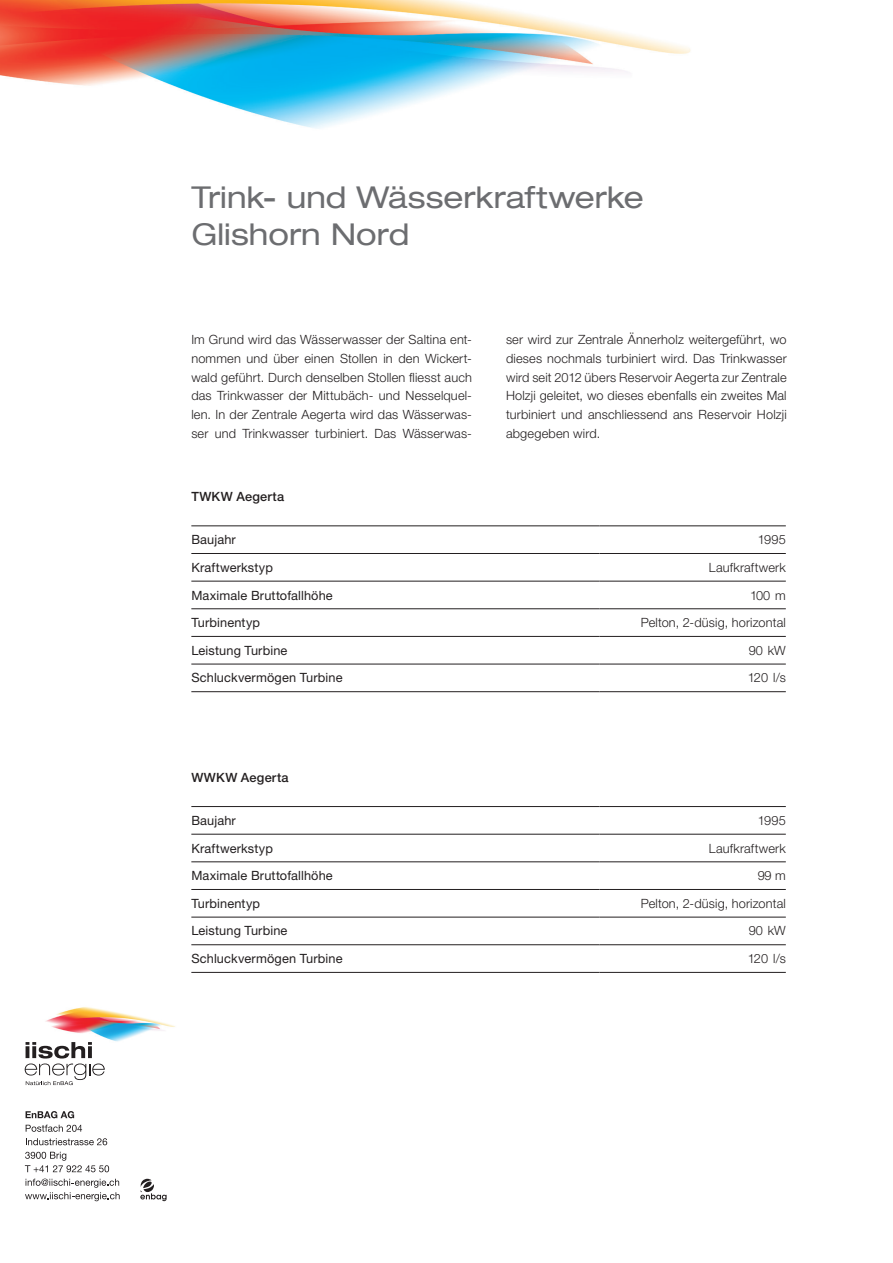
<style>
.page{position:relative;width:893px;height:1263px;background:#fff}
.page>*{position:absolute;margin:0;border:0;box-sizing:border-box;transform-origin:0 0}
.Titel{font:expanded 30px "Helvetica Neue LT Com";color:#6c6d70}
.Grundtext{font:300 12.75px/18.8px "Helvetica Neue LT Pro";letter-spacing:.015em;color:#231f20;text-align:justify}
.grundtext_Tabelle{font:12.75px "Helvetica Neue LT Std";letter-spacing:.01em;color:#231f20}
.grundtext_Tabelle-2{font:300 12.75px "Helvetica Neue LT Pro";letter-spacing:.01em;color:#231f20}
.grundtext_Tabelle-3{font:500 12.75px "Helvetica Neue LT Pro";letter-spacing:.02em;color:#231f20}
</style>
<div class="page">
<img style="left:0;top:0;width:786px;height:1202px">
<img style="left:6px;top:994px;width:180px;height:103px">
<svg style="left:25px;top:1042px;width:80px;height:43px"></svg>
<svg style="left:88px;top:1046px;width:4px;height:12px"></svg>
<svg style="left:140px;top:1179px;width:27px;height:22px"></svg>
<svg style="left:26px;top:1111px;width:48px;height:7px"></svg>
<svg style="left:26px;top:1125px;width:56px;height:7px"></svg>
<svg style="left:26px;top:1138px;width:81px;height:7px"></svg>
<svg style="left:25px;top:1152px;width:84px;height:20px"></svg>
<svg style="left:25px;top:1178px;width:95px;height:23px"></svg>
<hr style="left:191px;top:526px;width:409px;height:1px;background:#231f20">
<hr style="left:600px;top:526px;width:186px;height:1px;background:#231f20">
<hr style="left:191px;top:553px;width:409px;height:1px;background:#231f20">
<hr style="left:600px;top:553px;width:186px;height:1px;background:#231f20">
<hr style="left:191px;top:581px;width:409px;height:1px;background:#231f20">
<hr style="left:600px;top:581px;width:186px;height:1px;background:#231f20">
<hr style="left:191px;top:608px;width:409px;height:1px;background:#231f20">
<hr style="left:600px;top:608px;width:186px;height:1px;background:#231f20">
<hr style="left:191px;top:636px;width:409px;height:1px;background:#231f20">
<hr style="left:600px;top:636px;width:186px;height:1px;background:#231f20">
<hr style="left:191px;top:664px;width:409px;height:1px;background:#231f20">
<hr style="left:600px;top:664px;width:186px;height:1px;background:#231f20">
<hr style="left:191px;top:691px;width:409px;height:1px;background:#231f20">
<hr style="left:600px;top:691px;width:186px;height:1px;background:#231f20">
<hr style="left:191px;top:806px;width:409px;height:1px;background:#231f20">
<hr style="left:600px;top:806px;width:186px;height:1px;background:#231f20">
<hr style="left:191px;top:834px;width:409px;height:1px;background:#231f20">
<hr style="left:600px;top:834px;width:186px;height:1px;background:#231f20">
<hr style="left:191px;top:861px;width:409px;height:1px;background:#231f20">
<hr style="left:600px;top:861px;width:186px;height:1px;background:#231f20">
<hr style="left:191px;top:889px;width:409px;height:1px;background:#231f20">
<hr style="left:600px;top:889px;width:186px;height:1px;background:#231f20">
<hr style="left:191px;top:917px;width:409px;height:1px;background:#231f20">
<hr style="left:600px;top:917px;width:186px;height:1px;background:#231f20">
<hr style="left:191px;top:944px;width:409px;height:1px;background:#231f20">
<hr style="left:600px;top:944px;width:186px;height:1px;background:#231f20">
<hr style="left:191px;top:972px;width:409px;height:1px;background:#231f20">
<hr style="left:600px;top:972px;width:186px;height:1px;background:#231f20">
<p class="Titel" style="left:191px;top:178px;width:454px">Trink- und Wässerkraftwerke</p>
<p class="Titel" style="left:191px;top:216px;width:220px">Glishorn Nord</p>
<p class="Grundtext" style="left:191px;top:330px;width:282px">Im Grund wird das Wässerwasser der Saltina ent&shy;nommen und über einen Stollen in den Wickert&shy;wald geführt. Durch denselben Stollen fliesst auch das Trinkwasser der Mittubäch- und Nesselquel&shy;len. In der Zentrale Aegerta wird das Wässerwas&shy;ser und Trinkwasser turbiniert. Das Wässerwas-</p>
<p class="Grundtext" style="left:506px;top:330px;width:282px">ser wird zur Zentrale Ännerholz weitergeführt, wo dieses nochmals turbiniert wird. Das Trinkwasser wird seit 2012 übers Reservoir Aegerta zur Zentrale Holzji geleitet, wo dieses ebenfalls ein zweites Mal turbiniert und anschliessend ans Reservoir Holzji abgegeben wird.</p>
<p class="grundtext_Tabelle-3" style="left:191px;top:489px;width:94px">TWKW Aegerta</p>
<p class="grundtext_Tabelle" style="left:191px;top:532px;width:46px">Baujahr</p>
<p class="grundtext_Tabelle-2" style="left:758px;top:532px;width:30px">1995</p>
<p class="grundtext_Tabelle" style="left:191px;top:559px;width:83px">Kraftwerkstyp</p>
<p class="grundtext_Tabelle-2" style="left:709px;top:559px;width:78px">Laufkraftwerk</p>
<p class="grundtext_Tabelle" style="left:191px;top:587px;width:143px">Maximale Bruttofallhöhe</p>
<p class="grundtext_Tabelle-2" style="left:750px;top:587px;width:37px">100 m</p>
<p class="grundtext_Tabelle" style="left:191px;top:615px;width:70px">Turbinentyp</p>
<p class="grundtext_Tabelle-2" style="left:641px;top:615px;width:147px">Pelton, 2-düsig, horizontal</p>
<p class="grundtext_Tabelle" style="left:191px;top:642px;width:98px">Leistung Turbine</p>
<p class="grundtext_Tabelle-2" style="left:749px;top:642px;width:38px">90 kW</p>
<p class="grundtext_Tabelle" style="left:191px;top:670px;width:153px">Schluckvermögen Turbine</p>
<p class="grundtext_Tabelle-2" style="left:748px;top:670px;width:40px">120 l/s</p>
<p class="grundtext_Tabelle-3" style="left:191px;top:769px;width:99px">WWKW Aegerta</p>
<p class="grundtext_Tabelle" style="left:191px;top:812px;width:46px">Baujahr</p>
<p class="grundtext_Tabelle-2" style="left:758px;top:812px;width:30px">1995</p>
<p class="grundtext_Tabelle" style="left:191px;top:840px;width:83px">Kraftwerkstyp</p>
<p class="grundtext_Tabelle-2" style="left:709px;top:840px;width:78px">Laufkraftwerk</p>
<p class="grundtext_Tabelle" style="left:191px;top:868px;width:143px">Maximale Bruttofallhöhe</p>
<p class="grundtext_Tabelle-2" style="left:758px;top:868px;width:30px">99 m</p>
<p class="grundtext_Tabelle" style="left:191px;top:895px;width:70px">Turbinentyp</p>
<p class="grundtext_Tabelle-2" style="left:641px;top:895px;width:147px">Pelton, 2-düsig, horizontal</p>
<p class="grundtext_Tabelle" style="left:191px;top:923px;width:98px">Leistung Turbine</p>
<p class="grundtext_Tabelle-2" style="left:749px;top:923px;width:38px">90 kW</p>
<p class="grundtext_Tabelle" style="left:191px;top:951px;width:153px">Schluckvermögen Turbine</p>
<p class="grundtext_Tabelle-2" style="left:748px;top:951px;width:40px">120 l/s</p>
</div>
